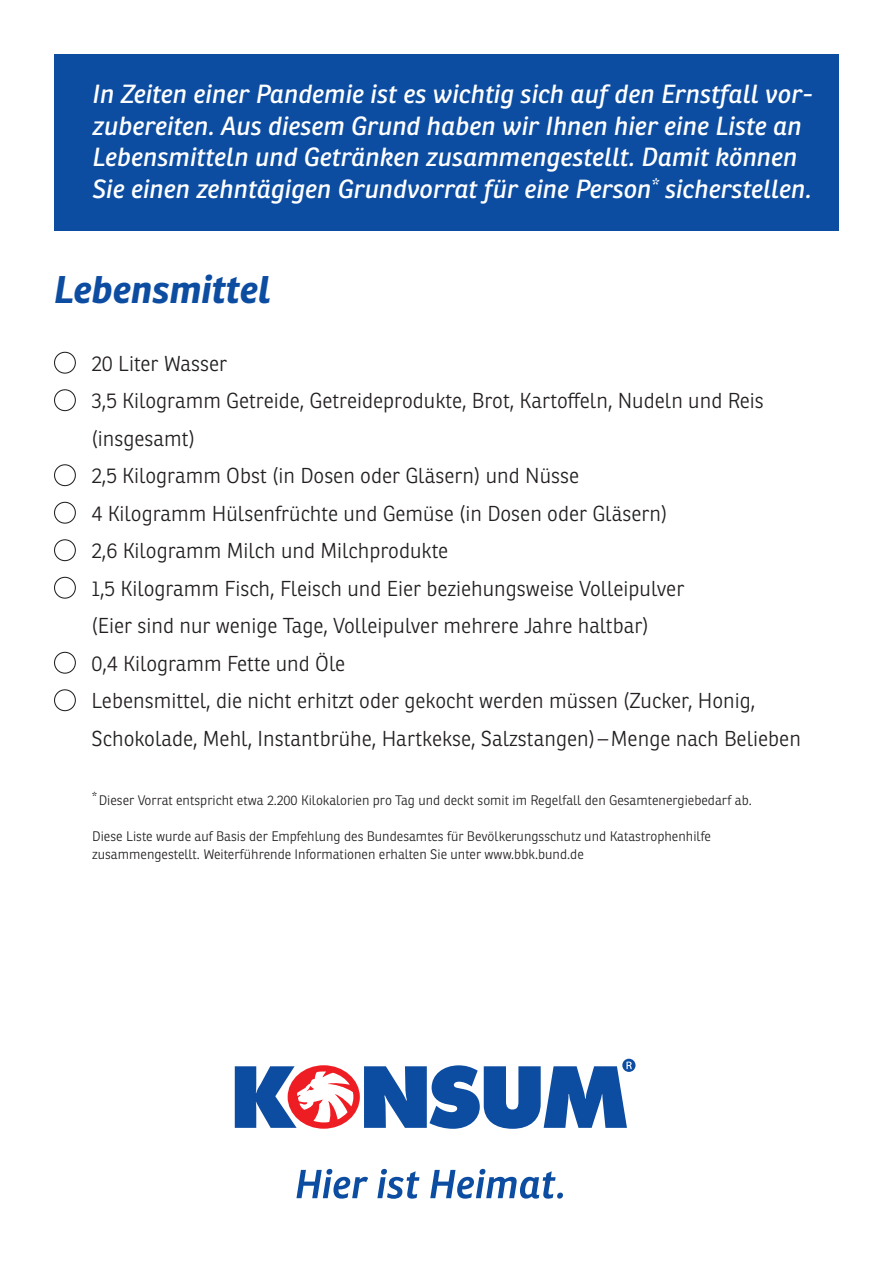
<style>
.page{position:relative;width:893px;height:1263px;background:#fff}
.page>*{position:absolute;margin:0;border:0;box-sizing:border-box;transform-origin:0 0}
.t1{font:italic 700 37.5px "Ronnia";color:#0d4da1}
.t2{font:italic 25.5px/31.5px "Ronnia";color:#fff}
.t3{font:300 21px/37.5px "Ronnia";color:#231f20}
.t4{font:300 13.5px/18px "Ronnia";color:#231f20}
</style>
<div class="page">
<svg style="left:296px;top:1169px;width:72px;height:29px"></svg>
<svg style="left:377px;top:1169px;width:42px;height:30px"></svg>
<svg style="left:430px;top:1169px;width:133px;height:29px"></svg>
<svg style="left:364px;top:1059px;width:271px;height:70px"></svg>
<svg style="left:288px;top:1065px;width:72px;height:64px"></svg>
<svg style="left:235px;top:1066px;width:118px;height:62px"></svg>
<div style="left:54px;top:54px;width:785px;height:176px;background:#0d4da1"></div>
<div style="left:54px;top:352px;width:22px;height:22px;border:1px solid #231f20;border-radius:50%"></div>
<div style="left:54px;top:389px;width:22px;height:22px;border:1px solid #231f20;border-radius:50%"></div>
<div style="left:54px;top:464px;width:22px;height:22px;border:1px solid #231f20;border-radius:50%"></div>
<div style="left:54px;top:502px;width:22px;height:22px;border:1px solid #231f20;border-radius:50%"></div>
<div style="left:54px;top:539px;width:22px;height:22px;border:1px solid #231f20;border-radius:50%"></div>
<div style="left:54px;top:577px;width:22px;height:22px;border:1px solid #231f20;border-radius:50%"></div>
<div style="left:54px;top:652px;width:22px;height:22px;border:1px solid #231f20;border-radius:50%"></div>
<div style="left:54px;top:689px;width:22px;height:22px;border:1px solid #231f20;border-radius:50%"></div>
<p class="t2" style="left:92px;top:78px;width:722px">In Zeiten einer Pandemie ist es wichtig sich auf den Ernstfall vor&shy;zubereiten. Aus diesem Grund haben wir Ihnen hier eine Liste an Lebensmitteln und Getränken zusammengestellt. Damit können Sie einen zehntägigen Grundvorrat für eine Person<sup>*</sup> sicherstellen.</p>
<h1 class="t1" style="left:54px;top:266px;width:218px">Lebensmittel</h1>
<p class="t3" style="left:92px;top:344px;width:711px">20 Liter Wasser<br>3,5 Kilogramm Getreide, Getreideprodukte, Brot, Kartoffeln, Nudeln und Reis (insgesamt)<br>2,5 Kilogramm Obst (in Dosen oder Gläsern) und Nüsse<br>4 Kilogramm Hülsenfrüchte und Gemüse (in Dosen oder Gläsern)<br>2,6 Kilogramm Milch und Milchprodukte<br>1,5 Kilogramm Fisch, Fleisch und Eier beziehungsweise Volleipulver<br>(Eier sind nur wenige Tage, Volleipulver mehrere Jahre haltbar)<br>0,4 Kilogramm Fette und Öle<br>Lebensmittel, die nicht erhitzt oder gekocht werden müssen (Zucker, Honig, Schokolade, Mehl, Instantbrühe, Hartkekse, Salzstangen) –Menge nach Belieben</p>
<p class="t4" style="left:92px;top:791px;width:661px">*Dieser Vorrat entspricht etwa 2.200 Kilokalorien pro Tag und deckt somit im Regelfall den Gesamtenergiebedarf ab.</p>
<p class="t4" style="left:92px;top:827px;width:620px">Diese Liste wurde auf Basis der Empfehlung des Bundesamtes für Bevölkerungsschutz und Katastrophenhilfe zusammengestellt. Weiterführende Informationen erhalten Sie unter www.bbk.bund.de</p>
</div>
